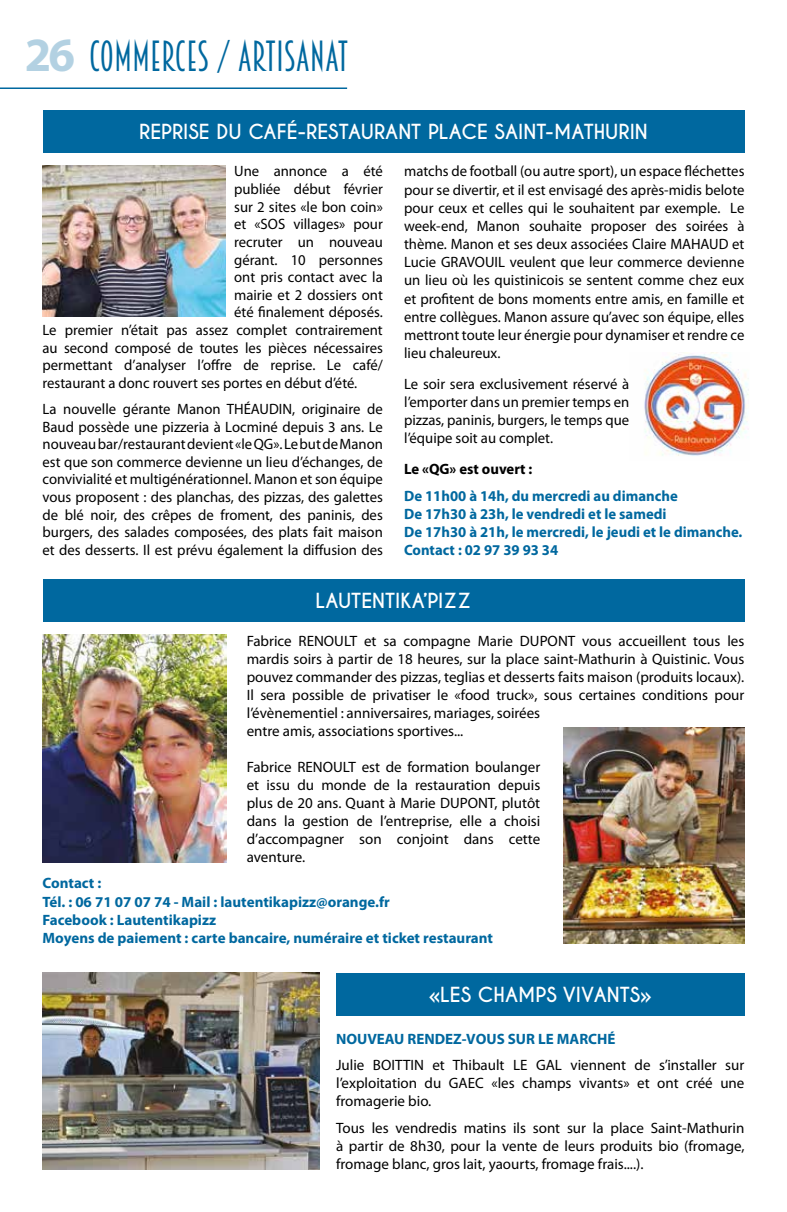
<style>
.page{position:relative;width:787px;height:1212px;background:#fff}
.page>*{position:absolute;margin:0;border:0;box-sizing:border-box;transform-origin:0 0}
.t1{font:39px "Breamcatcher";color:#00689f}
.t2{font:700 19.5px "Caviar Dreams";color:#fff}
.t3{font:15px/18px "Myriad Pro";color:#000;text-align:justify}
.t4{font:700 15px/18px "Myriad Pro";color:#00689f}
.t5{font:700 15px "Myriad Pro";color:#000}
.s1{font-family:"Myriad Pro";font-weight:700;font-size:48px}
</style>
<div class="page">
<hr style="left:0;top:87px;width:347px;height:2px;background:#00689f">
<div style="left:43px;top:111px;width:701px;height:42px;background:#00689f"></div>
<div style="left:43px;top:579px;width:701px;height:42px;background:#00689f"></div>
<div style="left:336px;top:973px;width:408px;height:42px;background:#00689f"></div>
<img style="left:563px;top:727px;width:181px;height:216px">
<img style="left:43px;top:635px;width:183px;height:228px">
<img style="left:43px;top:973px;width:276px;height:196px">
<img style="left:43px;top:165px;width:182px;height:152px">
<img style="left:644px;top:352px;width:105px;height:104px">
<h1 class="t1" style="left:24px;top:33px;width:325px"><span class="s1">26</span> COMMERCES / ARTISANAT</h1>
<h2 class="t2" style="left:139px;top:120px;width:510px">REPRISE DU CAFÉ-RESTAURANT PLACE SAINT-MATHURIN</h2>
<p class="t3" style="left:234px;top:162px;width:150px">Une annonce a été</p>
<p class="t3" style="left:234px;top:180px;width:150px">publiée début février</p>
<p class="t3" style="left:234px;top:197px;width:150px">sur 2 sites «le bon coin»</p>
<p class="t3" style="left:234px;top:215px;width:150px">et «SOS villages» pour</p>
<p class="t3" style="left:234px;top:233px;width:150px">recruter un nouveau</p>
<p class="t3" style="left:234px;top:250px;width:150px">gérant. 10 personnes</p>
<p class="t3" style="left:234px;top:268px;width:150px">ont pris contact avec la</p>
<p class="t3" style="left:234px;top:285px;width:150px">mairie et 2 dossiers ont</p>
<p class="t3" style="left:234px;top:303px;width:150px">été finalement déposés.</p>
<p class="t3" style="left:43px;top:321px;width:342px">Le premier n’était pas assez complet contrairement</p>
<p class="t3" style="left:43px;top:338px;width:342px">au second composé de toutes les pièces nécessaires</p>
<p class="t3" style="left:43px;top:356px;width:342px">permettant d’analyser l’offre de reprise. Le café/</p>
<p class="t3" style="left:43px;top:374px;width:316px">restaurant a donc rouvert ses portes en début d’été.</p>
<p class="t3" style="left:43px;top:400px;width:342px;line-height:17.5px">La nouvelle gérante Manon THÉAUDIN, originaire de Baud possède une pizzeria à Locminé depuis 3 ans. Le nouveau bar/restaurant devient «le QG». Le but de Manon est que son commerce devienne un lieu d’échanges, de convivialité et multigénérationnel. Manon et son équipe vous proposent : des planchas, des pizzas, des galettes de blé noir, des crêpes de froment, des paninis, des burgers, des salades composées, des plats fait maison et des desserts. Il est prévu également la diffusion des</p>
<p class="t3" style="left:404px;top:162px;width:342px">matchs de football (ou autre sport), un espace fléchettes pour se divertir, et il est envisagé des après-midis belote pour ceux et celles qui le souhaitent par exemple. Le week-end, Manon souhaite proposer des soirées à thème. Manon et ses deux associées Claire MAHAUD et Lucie GRAVOUIL veulent que leur commerce devienne un lieu où les quistinicois se sentent comme chez eux et profitent de bons moments entre amis, en famille et entre collègues. Manon assure qu’avec son équipe, elles mettront toute leur énergie pour dynamiser et rendre ce lieu chaleureux.</p>
<p class="t3" style="left:404px;top:375px;width:227px">Le soir sera exclusivement réservé à l’emporter dans un premier temps en pizzas, paninis, burgers, le temps que l’équipe soit au complet.</p>
<p class="t5" style="left:404px;top:459px;width:130px">Le «QG» est ouvert :</p>
<p class="t4" style="left:404px;top:486px;width:340px">De 11h00 à 14h, du mercredi au dimanche<br>De 17h30 à 23h, le vendredi et le samedi<br>De 17h30 à 21h, le mercredi, le jeudi et le dimanche.<br>Contact : 02 97 39 93 34</p>
<h2 class="t2" style="left:315px;top:589px;width:157px">LAUTENTIKA’PIZZ</h2>
<p class="t3" style="left:247px;top:632px;width:499px;text-align:left">Fabrice RENOULT et sa compagne Marie DUPONT vous accueillent tous les mardis soirs à partir de 18 heures, sur la place saint-Mathurin à Quistinic. Vous pouvez commander des pizzas, teglias et desserts faits maison (produits locaux).<br>Il sera possible de privatiser le «food truck», sous certaines conditions pour l’évènementiel : anniversaires, mariages, soirées<br>entre amis, associations sportives...</p>
<p class="t3" style="left:247px;top:758px;width:295px">Fabrice RENOULT est de formation boulanger et issu du monde de la restauration depuis plus de 20 ans. Quant à Marie DUPONT, plutôt dans la gestion de l’entreprise, elle a choisi d’accompagner son conjoint dans cette aventure.</p>
<p class="t4" style="left:43px;top:874px;width:452px">Contact :<br>Tél. : 06 71 07 07 74 - Mail : lautentikapizz@orange.fr<br>Facebook : Lautentikapizz<br>Moyens de paiement : carte bancaire, numéraire et ticket restaurant</p>
<h2 class="t2" style="left:428px;top:982px;width:225px">«LES CHAMPS VIVANTS»</h2>
<p class="t4" style="left:336px;top:1029px;width:281px">NOUVEAU RENDEZ-VOUS SUR LE MARCHÉ</p>
<p class="t3" style="left:336px;top:1056px;width:410px">Julie BOITTIN et Thibault LE GAL viennent de s’installer sur l’exploitation du GAEC «les champs vivants» et ont créé une fromagerie bio.</p>
<p class="t3" style="left:336px;top:1118px;width:410px">Tous les vendredis matins ils sont sur la place Saint-Mathurin à partir de 8h30, pour la vente de leurs produits bio (fromage, fromage blanc, gros lait, yaourts, fromage frais....).</p>
</div>
